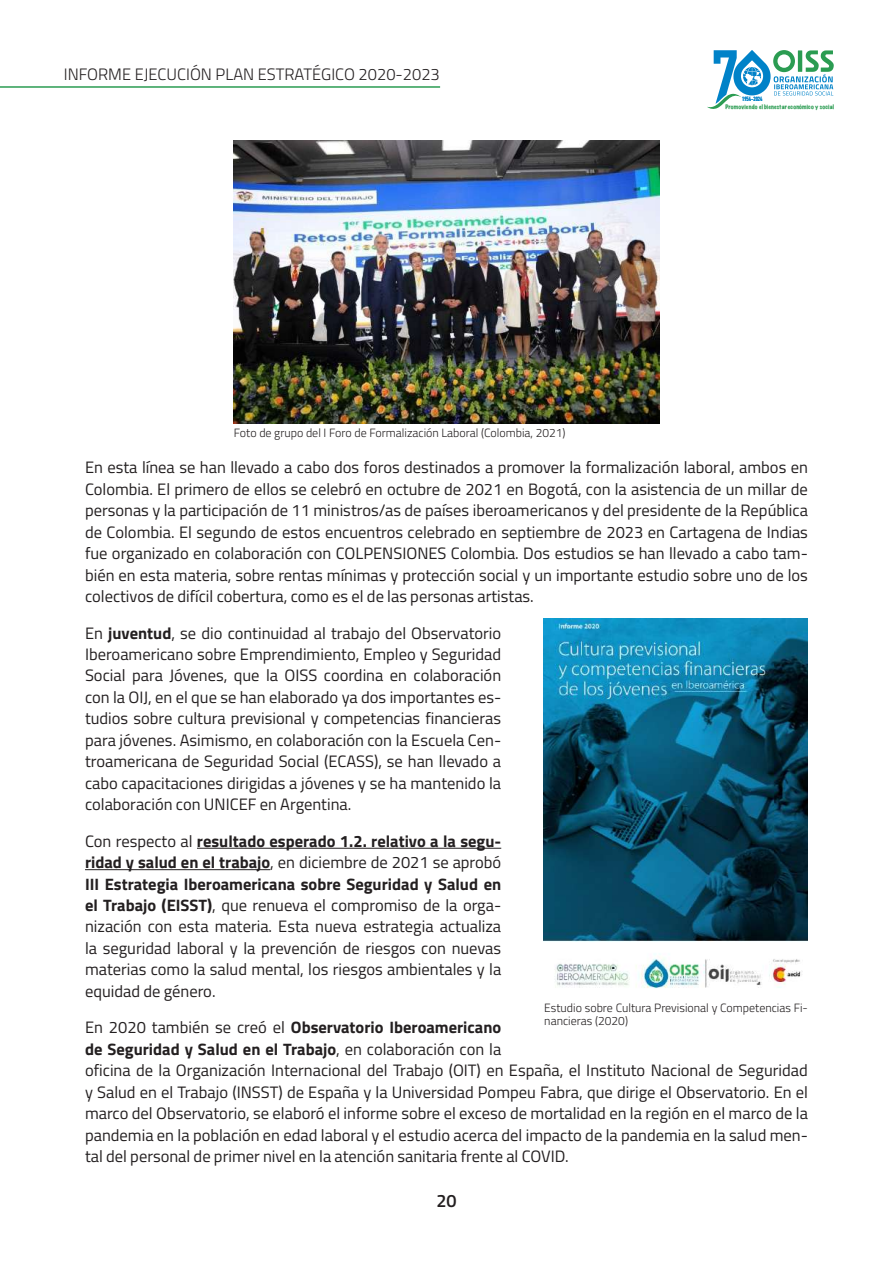
<style>
.page{position:relative;width:893px;height:1263px;background:#fff}
.page>*{position:absolute;margin:0;border:0;box-sizing:border-box;transform-origin:0 0}
.t1{font:600 18px "Titillium Web";color:#231f20}
.t2{font:16.5px/21.5px "Titillium Web";color:#231f20;text-align:justify}
.t3{font:300 16.5px "Titillium Web";color:#231f20}
.t4{font:300 12px/13.8px "Titillium Web";color:#231f20}
.t5{font:700 6px "DIN Condensed";color:#0082c8}
.t6{font:expanded 5.7px "Marker Felt";letter-spacing:.035em;color:#2b9c52}
.s1{font-weight:700}
</style>
<div class="page">
<hr style="left:0;top:86px;width:440px;height:2px;background:#2b9c52">
<svg style="left:707px;top:50px;width:127px;height:59px"></svg>
<hr style="left:197px;top:848px;width:304px;height:1px;background:#231f20">
<hr style="left:85px;top:869px;width:185px;height:1px;background:#231f20">
<img style="left:234px;top:140px;width:425px;height:283px">
<img style="left:544px;top:619px;width:264px;height:370px">
<p class="t3" style="left:64px;top:63px;width:378px">INFORME EJECUCIÓN PLAN ESTRATÉGICO 2020-2023</p>
<p class="t5" style="left:742px;top:95px;width:22px">1954-2024</p>
<p class="t6" style="left:725px;top:102px;width:110px">Promoviendo el bienestareconómico y social</p>
<p class="t4" style="left:234px;top:425px;width:333px">Foto de grupo del I Foro de Formalización Laboral (Colombia, 2021)</p>
<p class="t2" style="left:85px;top:456px;width:724px">En esta línea se han llevado a cabo dos foros destinados a promover la formalización laboral, ambos en Colombia. El primero de ellos se celebró en octubre de 2021 en Bogotá, con la asistencia de un millar de personas y la participación de 11 ministros/as de países iberoamericanos y del presidente de la República de Colombia. El segundo de estos encuentros celebrado en septiembre de 2023 en Cartagena de Indias fue organizado en colaboración con COLPENSIONES Colombia. Dos estudios se han llevado a cabo tam&shy;bién en esta materia, sobre rentas mínimas y protección social y un importante estudio sobre uno de los colectivos de difícil cobertura, como es el de las personas artistas.</p>
<p class="t2" style="left:85px;top:621px;width:418px">En <span class="s1">juventud</span>, se dio continuidad al trabajo del Observatorio Iberoamericano sobre Emprendimiento, Empleo y Seguridad Social para Jóvenes, que la OISS coordina en colaboración con la OIJ, en el que se han elaborado ya dos importantes es&shy;tudios sobre cultura previsional y competencias financieras para jóvenes. Asimismo, en colaboración con la Escuela Cen&shy;troamericana de Seguridad Social (ECASS), se han llevado a cabo capacitaciones dirigidas a jóvenes y se ha mantenido la colaboración con UNICEF en Argentina.</p>
<p class="t2" style="left:85px;top:829px;width:418px">Con respecto al <span class="s1">resultado esperado 1.2. relativo a la segu&shy;ridad y salud en el trabajo</span>, en diciembre de 2021 se aprobó <span class="s1">III Estrategia Iberoamericana sobre Seguridad y Salud en el Trabajo (EISST)</span>, que renueva el compromiso de la orga&shy;nización con esta materia. Esta nueva estrategia actualiza la seguridad laboral y la prevención de riesgos con nuevas materias como la salud mental, los riesgos ambientales y la equidad de género.</p>
<p class="t2" style="left:85px;top:1016px;width:724px;text-align:left">En 2020 también se creó el <span class="s1">Observatorio Iberoamericano<br>de Seguridad y Salud en el Trabajo</span>, en colaboración con la<br>oficina de la Organización Internacional del Trabajo (OIT) en España, el Instituto Nacional de Seguridad y Salud en el Trabajo (INSST) de España y la Universidad Pompeu Fabra, que dirige el Observatorio. En el marco del Observatorio, se elaboró el informe sobre el exceso de mortalidad en la región en el marco de la pandemia en la población en edad laboral y el estudio acerca del impacto de la pandemia en la salud men&shy;tal del personal de primer nivel en la atención sanitaria frente al COVID.</p>
<p class="t4" style="left:544px;top:1000px;width:265px">Estudio sobre Cultura Previsional y Competencias Fi&shy;nancieras (2020)</p>
<p class="t1" style="left:436px;top:1187px;width:22px">20</p>
</div>
